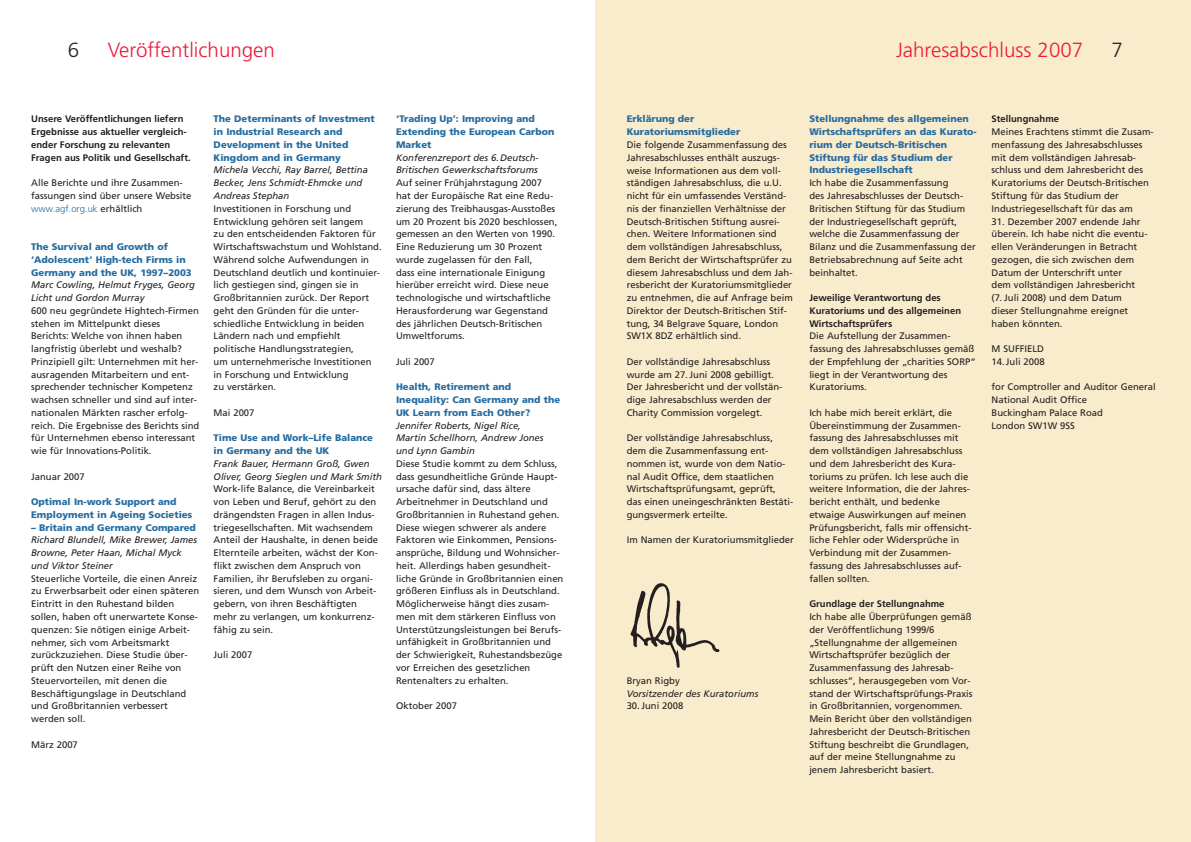
<style>
.page{position:relative;width:1191px;height:842px;background:#fff}
.page>*{position:absolute;margin:0;border:0;box-sizing:border-box;transform-origin:0 0}
.t1{font:300 20.5px "Frutiger";color:#ed1a3a}
.t2{font:300 20.5px "Frutiger";color:#231f20}
.t3{font:9.5px/12.8px "Frutiger";color:#231f20}
.t4{font:900 9.5px/12.8px "Frutiger";color:#266ca0}
.t5{font:italic 9.5px/12.8px "Frutiger";color:#231f20}
.t6{font:700 9.5px/12.8px "Frutiger";color:#231f20}
.s1{font-weight:300;color:#266ca0}
</style>
<div class="page">
<div style="left:595px;top:0;width:596px;height:842px;background:#f9eccd"></div>
<img style="left:630px;top:583px;width:90px;height:85px">
<h1 class="t1" style="left:108px;top:41px;width:169px">Veröffentlichungen</h1>
<h1 class="t1" style="left:896px;top:41px;width:189px">Jahresabschluss 2007</h1>
<h1 class="t2" style="left:68px;top:41px;width:13px">6</h1>
<h1 class="t2" style="left:1111px;top:41px;width:13px">7</h1>
<p class="t6" style="left:31px;top:113px;width:161px">Unsere Veröffentlichungen liefern Ergebnisse aus aktueller vergleich&shy;ender Forschung zu relevanten Fragen aus Politik und Gesellschaft.</p>
<p class="t3" style="left:31px;top:177px;width:162px">Alle Berichte und ihre Zusammen&shy;fassungen sind über unsere Website <span class="s1">www.agf.org.uk</span> erhältlich</p>
<p class="t4" style="left:31px;top:241px;width:162px">The Survival and Growth of ‘Adolescent’ High-tech Firms in<br>Germany and the UK, 1997–2003</p>
<p class="t5" style="left:31px;top:279px;width:165px">Marc Cowling, Helmut Fryges, Georg<br>Licht und Gordon Murray</p>
<p class="t3" style="left:31px;top:305px;width:170px">600 neu gegründete Hightech-Firmen stehen im Mittelpunkt dieses Berichts: Welche von ihnen haben langfristig überlebt und weshalb?<br>Prinzipiell gilt: Unternehmen mit her&shy;ausragenden Mitarbeitern und ent&shy;sprechender technischer Kompetenz wachsen schneller und sind auf inter&shy;nationalen Märkten rascher erfolg&shy;reich. Die Ergebnisse des Berichts sind für Unternehmen ebenso interessant wie für Innovations-Politik.</p>
<p class="t3" style="left:31px;top:471px;width:55px">Januar 2007</p>
<p class="t4" style="left:31px;top:496px;width:163px">Optimal In-work Support and<br>Employment in Ageing Societies</p>
<p class="t4" style="left:31px;top:522px;width:166px">– Britain and Germany Compared</p>
<p class="t5" style="left:31px;top:534px;width:167px">Richard Blundell, Mike Brewer, James<br>Browne, Peter Haan, Michal Myck und Viktor Steiner</p>
<p class="t3" style="left:31px;top:573px;width:169px">Steuerliche Vorteile, die einen Anreiz zu Erwerbsarbeit oder einen späteren Eintritt in den Ruhestand bilden sollen, haben oft unerwartete Konse&shy;quenzen: Sie nötigen einige Arbeit&shy;nehmer, sich vom Arbeitsmarkt zurückzuziehen. Diese Studie über&shy;prüft den Nutzen einer Reihe von Steuervorteilen, mit denen die Beschäftigungslage in Deutschland und Großbritannien verbessert werden soll.</p>
<p class="t3" style="left:31px;top:739px;width:48px">März 2007</p>
<p class="t4" style="left:214px;top:113px;width:163px">The Determinants of Investment in Industrial Research and<br>Development in the United<br>Kingdom and in Germany</p>
<p class="t5" style="left:214px;top:165px;width:156px">Michela Vecchi, Ray Barrel, Bettina<br>Becker, Jens Schmidt-Ehmcke und<br>Andreas Stephan</p>
<p class="t3" style="left:214px;top:203px;width:170px">Investitionen in Forschung und<br>Entwicklung gehören seit langem<br>zu den entscheidenden Faktoren für<br>Wirtschaftswachstum und Wohlstand.<br>Während solche Aufwendungen in<br>Deutschland deutlich und kontinuier&shy;lich gestiegen sind, gingen sie in<br>Groß britannien zurück. Der Report geht den Gründen für die unter&shy;schiedliche Entwicklung in beiden<br>Ländern nach und empfiehlt politische Handlungsstrategien,<br>um unternehmerische Investitionen in Forschung und Entwicklung<br>zu verstärken.</p>
<p class="t3" style="left:214px;top:407px;width:42px">Mai 2007</p>
<p class="t4" style="left:214px;top:432px;width:161px">Time Use and Work–Life Balance in Germany and the UK</p>
<p class="t5" style="left:214px;top:458px;width:170px">Frank Bauer, Hermann Groß, Gwen<br>Oliver, Georg Sieglen und Mark Smith</p>
<p class="t3" style="left:214px;top:483px;width:166px">Work-life Balance, die Vereinbarkeit von Leben und Beruf, gehört zu den drängendsten Fragen in allen Indus&shy;triegesellschaften. Mit wachsendem Anteil der Haushalte, in denen beide Elternteile arbeiten, wächst der Kon&shy;flikt zwischen dem Anspruch von Familien, ihr Berufsleben zu organi&shy;sieren, und dem Wunsch von Arbeit&shy;gebern, von ihren Beschäftigten mehr zu verlangen, um konkurrenz&shy;fähig zu sein.</p>
<p class="t3" style="left:214px;top:649px;width:40px">Juli 2007</p>
<p class="t4" style="left:396px;top:113px;width:160px">‘Trading Up’: Improving and<br>Extending the European Carbon<br>Market</p>
<p class="t5" style="left:396px;top:152px;width:144px">Konferenzreport des 6. Deutsch-<br>Britischen Gewerkschaftsforums</p>
<p class="t3" style="left:396px;top:177px;width:163px">Auf seiner Frühjahrstagung 2007 hat der Europäische Rat eine Redu&shy;zierung des Treibhausgas-Ausstoßes um 20 Prozent bis 2020 beschlossen, gemessen an den Werten von 1990.<br>Eine Reduzierung um 30 Prozent wurde zugelassen für den Fall,<br>dass eine internationale Einigung hierüber erreicht wird. Diese neue technologische und wirtschaftliche<br>Herausforderung war Gegenstand des jährlichen Deutsch-Britischen<br>Umweltforums.</p>
<p class="t3" style="left:396px;top:356px;width:40px">Juli 2007</p>
<p class="t4" style="left:396px;top:381px;width:166px">Health, Retirement and<br>Inequality: Can Germany and the<br>UK Learn from Each Other?</p>
<p class="t5" style="left:396px;top:420px;width:149px">Jennifer Roberts, Nigel Rice,<br>Martin Schellhorn, Andrew Jones und Lynn Gambin</p>
<p class="t3" style="left:396px;top:458px;width:169px">Diese Studie kommt zu dem Schluss, dass gesundheitliche Gründe Haupt&shy;ursache dafür sind, dass ältere Arbeitnehmer in Deutschland und Großbritannien in Ruhestand gehen.<br>Diese wiegen schwerer als andere Faktoren wie Einkommen, Pensions&shy;ansprüche, Bildung und Wohnsicher&shy;heit. Allerdings haben gesundheit&shy;liche Gründe in Großbritannien einen größeren Einfluss als in Deutschland.<br>Möglicher weise hängt dies zusam&shy;men mit dem stärkeren Einfluss von Unterstützungsleistungen bei Berufs&shy;unfähigkeit in Großbritannien und der Schwierigkeit, Ruhestandsbezüge vor Erreichen des gesetzlichen Renten alters zu erhalten.</p>
<p class="t3" style="left:396px;top:700px;width:62px">Oktober 2007</p>
<p class="t4" style="left:626px;top:113px;width:115px">Erklärung der<br>Kuratoriumsmitglieder</p>
<p class="t3" style="left:626px;top:139px;width:168px">Die folgende Zusammenfassung des Jahresabschlusses enthält auszugs&shy;weise Informationen aus dem voll&shy;ständigen Jahresabschluss, die u.U. nicht für ein umfassendes Verständ&shy;nis der finanziellen Verhältnisse der Deutsch-Britischen Stiftung ausrei&shy;chen. Weitere Informationen sind dem vollständigen Jahresabschluss, dem Bericht der Wirtschafts prüfer zu diesem Jahresabschluss und dem Jah&shy;resbericht der Kuratoriumsmitglieder zu entnehmen, die auf Anfrage beim Direktor der Deutsch-Britischen Stif&shy;tung, 34 Belgrave Square, London SW1X 8DZ erhältlich sind.</p>
<p class="t3" style="left:626px;top:356px;width:157px">Der vollständige Jahresabschluss wurde am 27. Juni 2008 gebilligt.<br>Der Jahresbericht und der vollstän&shy;dige Jahresabschluss werden der Charity Commission vorgelegt.</p>
<p class="t3" style="left:626px;top:432px;width:168px">Der vollständige Jahresabschluss, dem die Zusammenfassung ent&shy;nommen ist, wurde von dem Natio&shy;nal Audit Office, dem staatlichen Wirtschaftsprüfungsamt, geprüft,<br>das einen uneingeschränkten Bestäti&shy;gungsvermerk erteilte.</p>
<p class="t3" style="left:626px;top:534px;width:169px">Im Namen der Kuratoriumsmitglieder</p>
<p class="t3" style="left:626px;top:675px;width:55px">Bryan Rigby</p>
<p class="t5" style="left:626px;top:687px;width:133px">Vorsitzender des Kuratoriums</p>
<p class="t3" style="left:626px;top:700px;width:58px">30. Juni 2008</p>
<p class="t4" style="left:809px;top:113px;width:169px">Stellungnahme des allgemeinen<br>Wirtschaftsprüfers an das Kurato&shy;rium der Deutsch-Britischen<br>Stiftung für das Studium der<br>Industriegesellschaft</p>
<p class="t3" style="left:809px;top:177px;width:168px">Ich habe die Zusammenfassung<br>des Jahresabschlusses der Deutsch-<br>Britischen Stiftung für das Studium der Industriegesellschaft geprüft, welche die Zusammenfassung der<br>Bilanz und die Zusammenfassung der<br>Betriebsabrechnung auf Seite acht beinhaltet.</p>
<p class="t6" style="left:809px;top:292px;width:153px">Jeweilige Verantwortung des<br>Kuratoriums und des allgemeinen<br>Wirtschaftsprüfers</p>
<p class="t3" style="left:809px;top:330px;width:168px">Die Aufstellung der Zusammen&shy;fassung des Jahresabschlusses gemäß der Empfehlung der „charities SORP“ liegt in der Verantwortung des<br>Kuratoriums.</p>
<p class="t3" style="left:809px;top:407px;width:164px">Ich habe mich bereit erklärt, die Übereinstimmung der Zusammen&shy;fassung des Jahresabschlusses mit dem vollständigen Jahresabschluss und dem Jahresbericht des Kura&shy;toriums zu prüfen. Ich lese auch die weitere Information, die der Jahres&shy;bericht enthält, und bedenke etwaige Auswirkungen auf meinen Prüfungsbericht, falls mir offensicht&shy;liche Fehler oder Widersprüche in Verbindung mit der Zusammen&shy;fassung des Jahresabschlusses auf&shy;fallen sollten.</p>
<p class="t6" style="left:809px;top:598px;width:137px">Grundlage der Stellungnahme</p>
<p class="t3" style="left:809px;top:611px;width:165px">Ich habe alle Überprüfungen gemäß der Veröffentlichung 1999/6 „Stellungnahme der allgemeinen Wirtschaftsprüfer bezüglich der Zusammenfassung des Jahresab&shy;schlusses“, herausgegeben vom Vor&shy;stand der Wirtschaftsprüfungs-Praxis in Groß britannien, vorgenommen.<br>Mein Bericht über den vollständigen Jahresbericht der Deutsch-Britischen Stiftung beschreibt die Grundlagen, auf der meine Stellungnahme zu jenem Jahresbericht basiert.</p>
<p class="t6" style="left:991px;top:113px;width:69px">Stellungnahme</p>
<p class="t3" style="left:991px;top:126px;width:164px">Meines Erachtens stimmt die Zusam&shy;menfassung des Jahresabschlusses mit dem vollständigen Jahres ab&shy;schluss und dem Jahresbericht des Kuratoriums der Deutsch-Britischen Stiftung für das Studium der Industrie gesellschaft für das am</p>
<p class="t3" style="left:991px;top:216px;width:157px">31. Dezember 2007 endende Jahr überein. Ich habe nicht die eventu&shy;ellen Veränderungen in Betracht gezogen, die sich zwischen dem<br>Datum der Unterschrift unter<br>dem vollständigen Jahresbericht (7. Juli 2008) und dem Datum dieser Stellungnahme ereignet haben könnten.</p>
<p class="t3" style="left:991px;top:343px;width:54px">M SUFFIELD</p>
<p class="t3" style="left:991px;top:356px;width:55px">14. Juli 2008</p>
<p class="t3" style="left:991px;top:381px;width:166px">for Comptroller and Auditor General<br>National Audit Office<br>Buckingham Palace Road<br>London SW1W 9SS</p>
</div>
